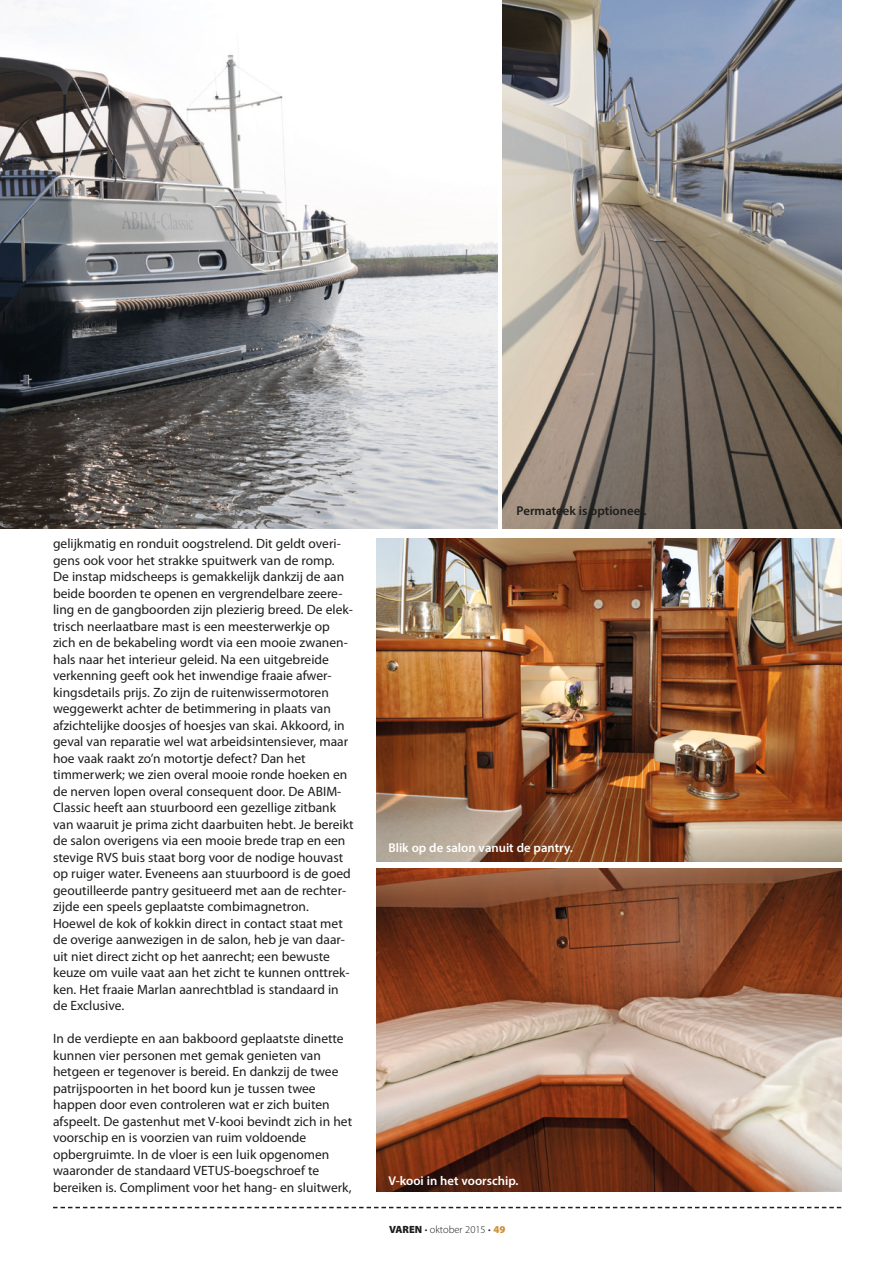
<style>
.page{position:relative;width:893px;height:1263px;background:#fff}
.page>*{position:absolute;margin:0;border:0;box-sizing:border-box;transform-origin:0 0}
.BODY{font:13.5px/16.5px "Myriad Pro";color:#1d1d1b}
.ONDERSCHRIFTEN{font:600 12.75px "Myriad Pro";color:#fff}
.ONDERSCHRIFTEN-2{font:600 12.75px "Myriad Pro";color:#1d1d1b}
.t1{font:300 10.5px "Myriad Pro";color:#1d1d1b}
.s1{font-weight:900}
.s2{font-weight:900;color:#ce913b}
</style>
<div class="page">
<svg style="left:53px;top:1207px;width:788px;height:1px"></svg>
<img style="left:0;top:0;width:497px;height:529px">
<img style="left:502px;top:0;width:339px;height:529px">
<img style="left:376px;top:539px;width:465px;height:323px">
<img style="left:376px;top:868px;width:465px;height:324px">
<p class="BODY" style="left:53px;top:536px;width:302px">gelijkmatig en ronduit oogstrelend. Dit geldt overi&shy;gens ook voor het strakke spuitwerk van de romp.<br>De instap midscheeps is gemakkelijk dankzij de aan beide boorden te openen en vergrendelbare zeere&shy;ling en de gangboorden zijn plezierig breed. De elek&shy;trisch neerlaatbare mast is een meesterwerkje op zich en de bekabeling wordt via een mooie zwanen&shy;hals naar het interieur geleid. Na een uitgebreide verkenning geeft ook het inwendige fraaie afwer&shy;kingsdetails prijs. Zo zijn de ruitenwissermotoren weggewerkt achter de betimmering in plaats van afzichtelijke doosjes of hoesjes van skai. Akkoord, in geval van reparatie wel wat arbeidsintensiever, maar hoe vaak raakt zo’n motortje defect? Dan het timmerwerk; we zien overal mooie ronde hoeken en de nerven lopen overal consequent door. De ABIM-Classic heeft aan stuurboord een gezellige zitbank van waaruit je prima zicht daarbuiten hebt. Je bereikt de salon overigens via een mooie brede trap en een stevige RVS buis staat borg voor de nodige houvast op ruiger water. Eveneens aan stuurboord is de goed geoutilleerde pantry gesitueerd met aan de rechter&shy;zijde een speels geplaatste combimagnetron.<br>Hoewel de kok of kokkin direct in contact staat met de overige aanwezigen in de salon, heb je van daar&shy;uit niet direct zicht op het aanrecht; een bewuste keuze om vuile vaat aan het zicht te kunnen onttrek&shy;ken. Het fraaie Marlan aanrechtblad is standaard in de Exclusive.</p>
<p class="BODY" style="left:53px;top:1031px;width:301px">In de verdiepte en aan bakboord geplaatste dinette kunnen vier personen met gemak genieten van hetgeen er tegenover is bereid. En dankzij de twee patrijspoorten in het boord kun je tussen twee happen door even controleren wat er zich buiten afspeelt. De gastenhut met V-kooi bevindt zich in het voorschip en is voorzien van ruim voldoende opbergruimte. In de vloer is een luik opgenomen waaronder de standaard VETUS-boegschroef te bereiken is. Compliment voor het hang- en sluitwerk,</p>
<p class="ONDERSCHRIFTEN-2" style="left:517px;top:503px;width:131px">Permateek is optioneel.</p>
<p class="ONDERSCHRIFTEN" style="left:388px;top:839px;width:186px">Blik op de salon vanuit de pantry.</p>
<p class="ONDERSCHRIFTEN" style="left:388px;top:1172px;width:132px">V-kooi in het voorschip.</p>
<p class="t1" style="left:389px;top:1223px;width:118px"><span class="s1">VAREN</span> • oktober 2015 • <span class="s2">49</span></p>
</div>
